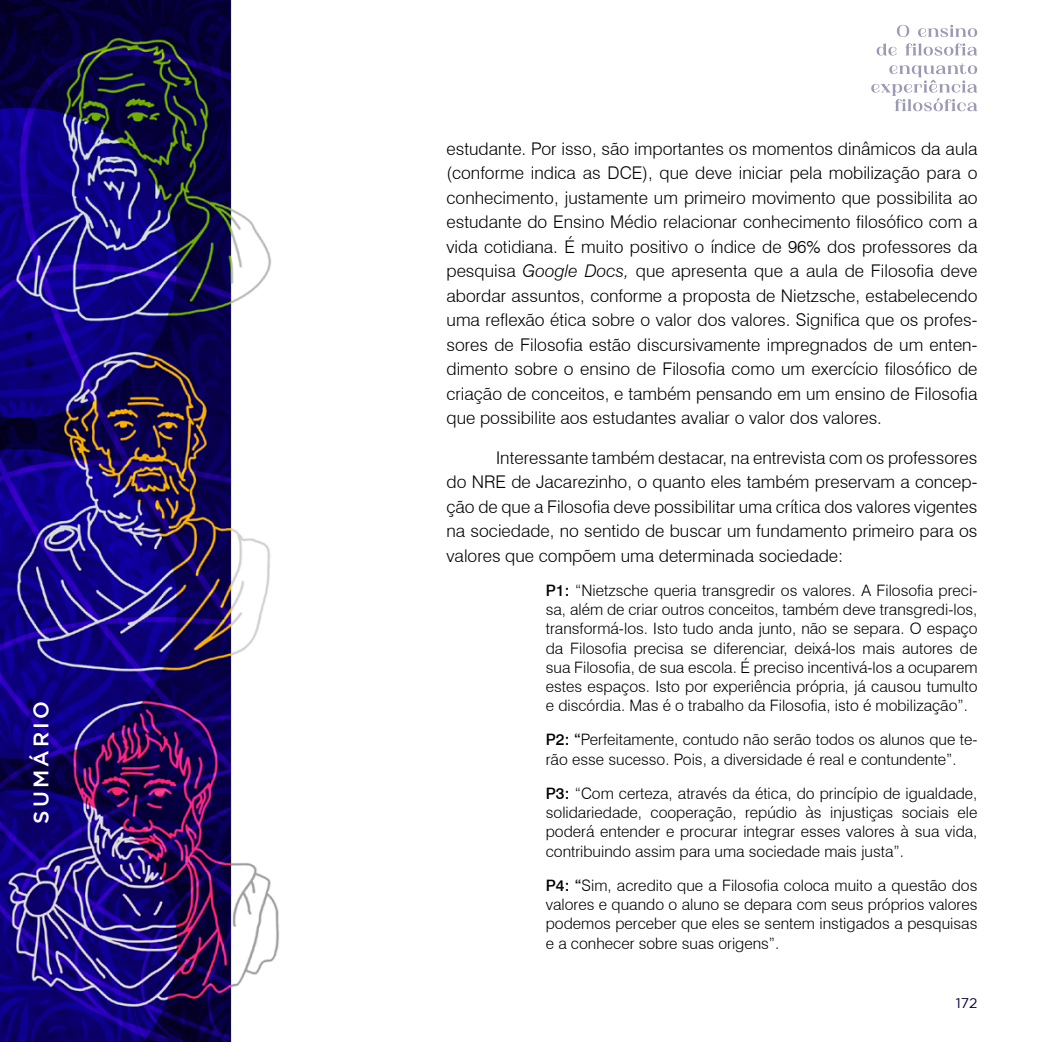
<style>
.page{position:relative;width:1042px;height:1042px;background:#fff}
.page>*{position:absolute;margin:0;border:0;box-sizing:border-box;transform-origin:0 0}
.t1{font:500 21px "Gotham";letter-spacing:.15em;color:#fff}
.t2{font:300 17.5px/24.5px "Swiss 721 BT";color:#000;text-align:justify}
.t3{font:300 15.75px/19.2px "Swiss 721 BT";color:#000;text-align:justify}
.t4{font:14px "Gotham";color:#06003e}
.s1{font-style:italic}
.s2{font-weight:500}
</style>
<div class="page">
<img style="left:0;top:0;width:279px;height:1042px">
<svg style="left:897px;top:25px;width:12px;height:12px"></svg>
<svg style="left:918px;top:25px;width:59px;height:12px"></svg>
<svg style="left:876px;top:44px;width:21px;height:12px"></svg>
<svg style="left:905px;top:43px;width:72px;height:13px"></svg>
<svg style="left:871px;top:63px;width:106px;height:48px"></svg>
<p class="t1" style="left:29px;top:823px;width:124px;rotate:-90deg">SUMÁRIO</p>
<p class="t2" style="left:446px;top:136px;width:532px">estudante. Por isso, são importantes os momentos dinâmicos da aula (conforme indica as DCE), que deve iniciar pela mobilização para o conhecimento, justamente um primeiro movimento que possibilita ao estudante do Ensino Médio relacionar conhecimento filosófico com a vida cotidiana. É muito positivo o índice de 96% dos professores da pesquisa <span class="s1">Google Docs,</span> que apresenta que a aula de Filosofia deve abordar assuntos, conforme a proposta de Nietzsche, estabelecendo uma reflexão ética sobre o valor dos valores. Significa que os profes&shy;sores de Filosofia estão discursivamente impregnados de um enten&shy;dimento sobre o ensino de Filosofia como um exercício filosófico de criação de conceitos, e também pensando em um ensino de Filosofia que possibilite aos estudantes avaliar o valor dos valores.</p>
<p class="t2" style="left:446px;top:445px;width:532px;text-indent:50px">Interessante também destacar, na entrevista com os professores do NRE de Jacarezinho, o quanto eles também preservam a concep&shy;ção de que a Filosofia deve possibilitar uma crítica dos valores vigentes na sociedade, no sentido de buscar um fundamento primeiro para os valores que compõem uma determinada sociedade:</p>
<p class="t3" style="left:546px;top:580px;width:433px"><span class="s2">P1:</span> “Nietzsche queria transgredir os valores. A Filosofia preci&shy;sa, além de criar outros conceitos, também deve transgredi-los, transformá-los. Isto tudo anda junto, não se separa. O espaço da Filosofia precisa se diferenciar, deixá-los mais autores de sua Filosofia, de sua escola. É preciso incentivá-los a ocuparem estes espaços. Isto por experiência própria, já causou tumulto e discórdia. Mas é o trabalho da Filosofia, isto é mobilização”.</p>
<p class="t3" style="left:546px;top:730px;width:433px"><span class="s2">P2: “</span>Perfeitamente, contudo não serão todos os alunos que te&shy;rão esse sucesso. Pois, a diversidade é real e contundente”.</p>
<p class="t3" style="left:546px;top:783px;width:433px"><span class="s2">P3:</span> “Com certeza, através da ética, do princípio de igualdade, solidariedade, cooperação, repúdio às injustiças sociais ele poderá entender e procurar integrar esses valores à sua vida, contribuindo assim para uma sociedade mais justa”.</p>
<p class="t3" style="left:546px;top:875px;width:433px"><span class="s2">P4: “</span>Sim, acredito que a Filosofia coloca muito a questão dos valores e quando o aluno se depara com seus próprios valores podemos perceber que eles se sentem instigados a pesquisas e a conhecer sobre suas origens”.</p>
<p class="t4" style="left:956px;top:996px;width:23px">172</p>
</div>
